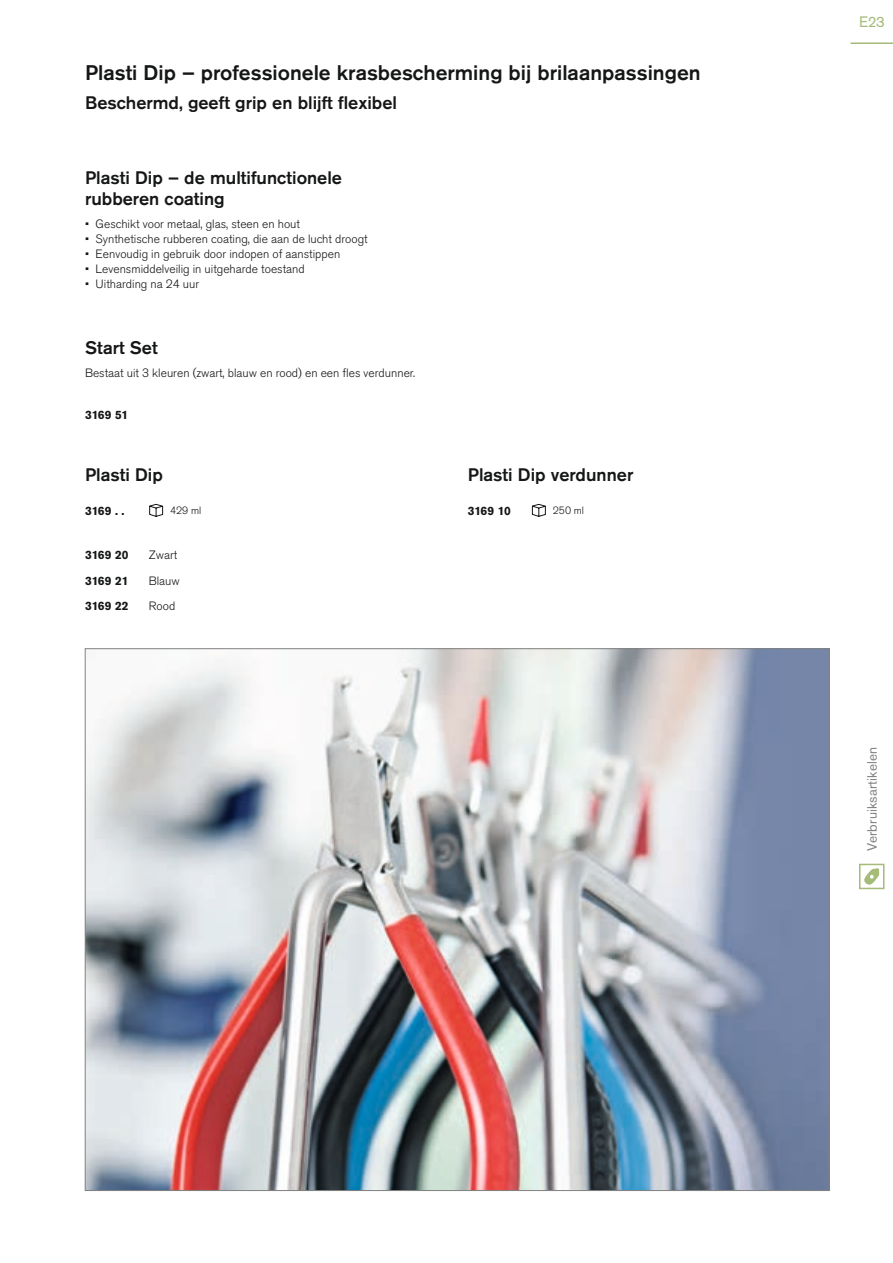
<style>
.page{position:relative;width:893px;height:1263px;background:#fff}
.page>*{position:absolute;margin:0;border:0;box-sizing:border-box;transform-origin:0 0}
.t1{font:500 21px "Akzidenz Grotesk Pro";color:#151616}
.t2{font:500 18px/21px "Akzidenz Grotesk Pro";color:#151616}
.t3{font:15px "Akzidenz Grotesk Pro";color:#a5bb78}
.t4{font:13.5px "Akzidenz Grotesk Pro";letter-spacing:.01em;color:#818281}
.t5{font:300 12px/25.5px "Akzidenz Grotesk Pro";color:#151616}
.t6{font:700 12px/25.5px "Akzidenz Grotesk Pro";color:#151616;text-align:justify}
.t7{font:300 10.5px "Akzidenz Grotesk Pro";color:#151616}
</style>
<div class="page">
<img style="left:87px;top:650px;width:740px;height:539px">
<svg style="left:149px;top:504px;width:14px;height:13px"></svg>
<svg style="left:532px;top:504px;width:14px;height:13px"></svg>
<svg style="left:850px;top:42px;width:43px;height:848px"></svg>
<h1 class="t1" style="left:85px;top:59px;width:617px">Plasti Dip – professionele krasbescherming bij brilaanpassingen</h1>
<h2 class="t2" style="left:85px;top:92px;width:313px">Beschermd, geeft grip en blijft flexibel</h2>
<h2 class="t2" style="left:85px;top:166px;width:258px">Plasti Dip – de multifunctionele rubberen coating</h2>
<p class="t5" style="left:85px;top:211px;width:217px">• Geschikt voor metaal, glas, steen en hout</p>
<p class="t5" style="left:85px;top:226px;width:284px">• Synthetische rubberen coating, die aan de lucht droogt</p>
<p class="t5" style="left:85px;top:241px;width:257px">• Eenvoudig in gebruik door indopen of aanstippen</p>
<p class="t5" style="left:85px;top:256px;width:221px">• Levensmiddelveilig in uitgeharde toestand</p>
<p class="t5" style="left:85px;top:271px;width:116px">• Uitharding na 24 uur</p>
<h2 class="t2" style="left:85px;top:337px;width:74px">Start Set</h2>
<p class="t5" style="left:85px;top:360px;width:332px">Bestaat uit 3 kleuren (zwart, blauw en rood) en een fles verdunner.</p>
<p class="t6" style="left:85px;top:402px;width:45px">3169 51</p>
<h2 class="t2" style="left:85px;top:464px;width:79px">Plasti Dip</h2>
<p class="t6" style="left:85px;top:498px;width:41px">3169 . .</p>
<p class="t7" style="left:170px;top:504px;width:33px">429 ml</p>
<p class="t5" style="left:149px;top:542px;width:33px">Zwart<br>Blauw<br>Rood</p>
<p class="t6" style="left:85px;top:542px;width:45px">3169 20<br>3169 21<br>3169 22</p>
<h2 class="t2" style="left:468px;top:464px;width:167px">Plasti Dip verdunner</h2>
<p class="t6" style="left:468px;top:498px;width:45px">3169 10</p>
<p class="t7" style="left:553px;top:504px;width:33px">250 ml</p>
<p class="t3" style="left:859px;top:12px;width:26px">E23</p>
<p class="t4" style="left:863px;top:851px;width:105px;rotate:-90deg">Verbruiksartikelen</p>
</div>
